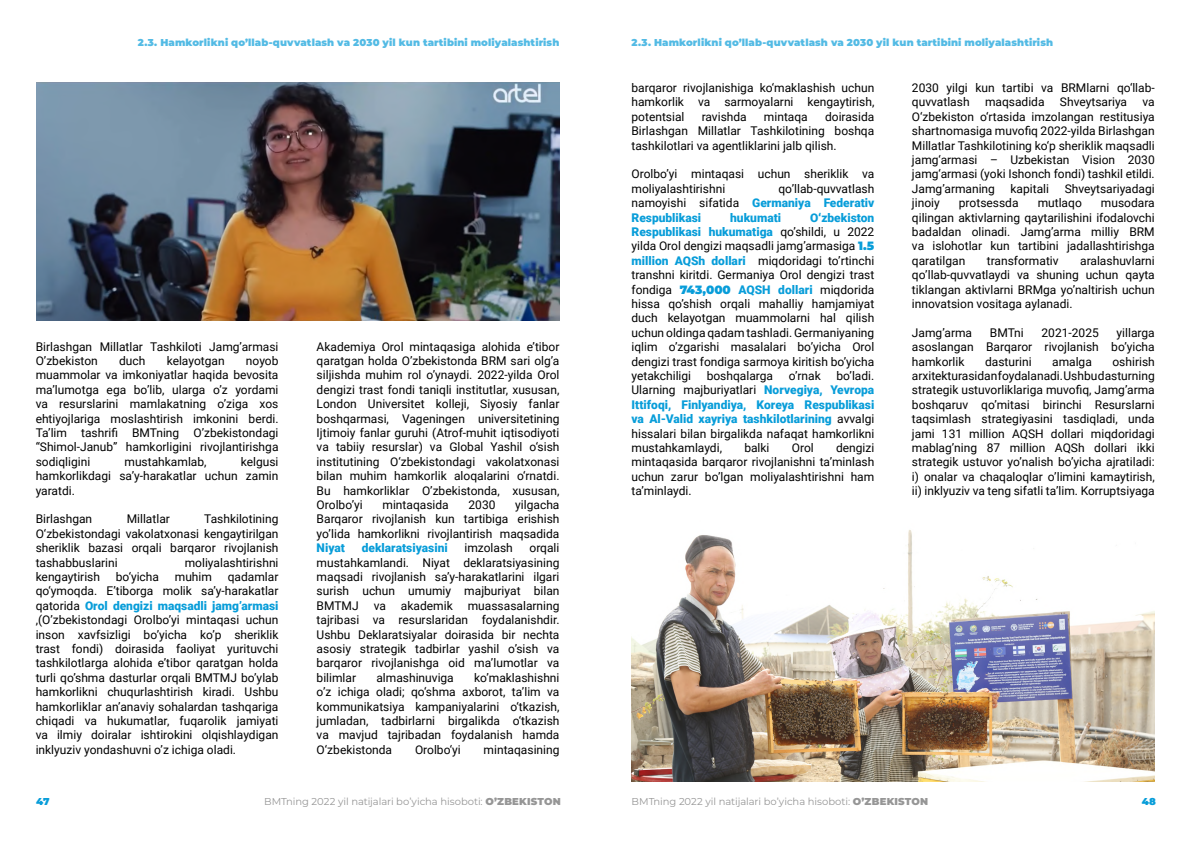
<style>
.page{position:relative;width:1191px;height:842px;background:#fff}
.page>*{position:absolute;margin:0;border:0;box-sizing:border-box;transform-origin:0 0}
.t1{font:12px/14.4px "Roboto";color:#000;text-align:justify}
.t2{font:900 12px "Roboto";color:#089dd9}
.t3{font:900 10px "Montserrat";letter-spacing:.01em;color:#089dd9}
.t4{font:10px "Montserrat";letter-spacing:-.005em;color:#969696}
.s1{font-weight:900;color:#089dd9}
.s2{font-weight:900}
.s3{font-family:"Montserrat";font-weight:900;color:#089dd9}
</style>
<div class="page">
<img style="left:36px;top:83px;width:523px;height:238px">
<img style="left:631px;top:530px;width:524px;height:252px">
<p class="t3" style="left:138px;top:35px;width:423px">2.3. Hamkorlikni qo’llab-quvvatlash va 2030 yil kun tartibini moliyalashtirish</p>
<p class="t1" style="left:36px;top:339px;width:244px">Birlashgan Millatlar Tashkiloti Jamg’armasi<br>O’zbekiston</p>
<p class="t1" style="left:36px;top:353px;width:244px;text-indent:210px">noyob muammolar va imkoniyatlar haqida bevosita ma’lumotga ega bo’lib, ularga o’z yordami va resurslarini mamlakatning o’ziga xos ehtiyojlariga moslashtirish imkonini berdi.<br>Taʼlim tashrifi BMTning O’zbekistondagi “Shimol-Janub” hamkorligini rivojlantirishga sodiqligini</p>
<p class="t1" style="left:119px;top:353px;width:28px">duch</p>
<p class="t1" style="left:167px;top:353px;width:59px">kelayotgan</p>
<p class="t1" style="left:36px;top:454px;width:244px;text-indent:205px">kelgusi hamkorlikdagi saʼy-harakatlar uchun zamin yaratdi.</p>
<p class="t1" style="left:36px;top:511px;width:58px">Birlashgan</p>
<p class="t1" style="left:127px;top:511px;width:45px">Millatlar</p>
<p class="t1" style="left:124px;top:454px;width:84px">mustahkamlab,</p>
<p class="t1" style="left:36px;top:511px;width:244px;text-indent:168px">Tashkilotining O‘zbekistondagi vakolatxonasi kengaytirilgan sheriklik bazasi orqali barqaror rivojlanish tashabbuslarini</p>
<p class="t1" style="left:185px;top:555px;width:95px">moliyalashtirishni</p>
<p class="t1" style="left:36px;top:569px;width:66px">kengaytirish</p>
<p class="t1" style="left:116px;top:569px;width:45px">bo‘yicha</p>
<p class="t1" style="left:175px;top:569px;width:39px">muhim</p>
<p class="t1" style="left:36px;top:569px;width:244px;text-indent:192px">qadamlar qo‘ymoqda. E’tiborga molik sa’y-harakatlar qatorida <span class="s1">Orol dengizi maqsadli jamg’armasi </span>,(O’zbekistondagi Orolbo’yi mintaqasi uchun inson xavfsizligi bo’yicha ko’p sheriklik trast fondi) doirasida faoliyat yurituvchi tashkilotlarga alohida e’tibor qaratgan holda turli qo’shma dasturlar orqali BMTMJ bo’ylab hamkorlikni chuqurlashtirish kiradi. Ushbu hamkorliklar an’anaviy sohalardan tashqariga chiqadi va hukumatlar, fuqarolik jamiyati va ilmiy doiralar ishtirokini olqishlaydigan inklyuziv yondashuvni o’z ichiga oladi.</p>
<p class="t1" style="left:317px;top:339px;width:244px">Akademiya Orol mintaqasiga alohida e’tibor qaratgan holda O’zbekistonda BRM sari olg’a siljishda muhim rol o’ynaydi. 2022-yilda Orol dengizi trast fondi taniqli institutlar, xususan, London Universitet kolleji, Siyosiy fanlar boshqarmasi, Vageningen universitetining Ijtimoiy fanlar guruhi (Atrof-muhit iqtisodiyoti va tabiiy resurslar) va Global Yashil o‘sish institutining O‘zbekistondagi vakolatxonasi bilan muhim hamkorlik aloqalarini o‘rnatdi.<br>Bu hamkorliklar O’zbekistonda, xususan, Orolbo’yi</p>
<p class="t1" style="left:317px;top:497px;width:244px;text-indent:199px">yilgacha Barqaror rivojlanish kun tartibiga erishish yo’lida hamkorlikni rivojlantirish maqsadida</p>
<p class="t2" style="left:317px;top:540px;width:30px">Niyat</p>
<p class="t2" style="left:362px;top:540px;width:88px">deklaratsiyasini</p>
<p class="t1" style="left:464px;top:540px;width:50px">imzolash</p>
<p class="t1" style="left:382px;top:497px;width:68px">mintaqasida</p>
<p class="t1" style="left:468px;top:497px;width:28px">2030</p>
<p class="t1" style="left:317px;top:540px;width:244px;text-indent:213px">orqali mustahkamlandi. Niyat deklaratsiyasining maqsadi rivojlanish sa’y-harakatlarini ilgari surish uchun umumiy majburiyat bilan BMTMJ va</p>
<p class="t1" style="left:317px;top:598px;width:244px;text-indent:151px">muassasalarning tajribasi va resurslaridan foydalanishdir.<br>Ushbu Deklaratsiyalar doirasida bir nechta asosiy strategik tadbirlar yashil o’sish va barqaror rivojlanishga oid ma’lumotlar va bilimlar</p>
<p class="t1" style="left:401px;top:598px;width:53px">akademik</p>
<p class="t1" style="left:317px;top:670px;width:244px;text-indent:157px">ko’maklashishni o’z ichiga oladi; qo‘shma axborot, ta’lim va kommunikatsiya kampaniyalarini o‘tkazish, jumladan, tadbirlarni birgalikda o‘tkazish va mavjud tajribadan foydalanish hamda O‘zbekistonda</p>
<p class="t1" style="left:376px;top:670px;width:79px">almashinuviga</p>
<p class="t1" style="left:415px;top:742px;width:47px">Orolbo‘yi</p>
<p class="t1" style="left:483px;top:742px;width:77px">mintaqasining</p>
<p class="t3" style="left:36px;top:794px;width:15px">47</p>
<p class="t4" style="left:264px;top:794px;width:298px">BMTning 2022 yil natijalari bo’yicha hisoboti: <span class="s2">O’ZBEKISTON</span></p>
<p class="t3" style="left:631px;top:35px;width:423px">2.3. Hamkorlikni qo’llab-quvvatlash va 2030 yil kun tartibini moliyalashtirish</p>
<p class="t1" style="left:631px;top:80px;width:244px">barqaror rivojlanishiga ko‘maklashish uchun hamkorlik va sarmoyalarni kengaytirish, potentsial</p>
<p class="t1" style="left:631px;top:109px;width:244px;text-indent:193px">doirasida Birlashgan Millatlar Tashkilotining boshqa tashkilotlari va agentliklarini jalb qilish.</p>
<p class="t1" style="left:631px;top:167px;width:244px">Orolbo’yi mintaqasi uchun sheriklik va moliyalashtirishni</p>
<p class="t1" style="left:701px;top:109px;width:47px">ravishda</p>
<p class="t1" style="left:764px;top:109px;width:45px">mintaqa</p>
<p class="t1" style="left:631px;top:181px;width:244px;text-indent:147px">qo’llab-quvvatlash namoyishi sifatida <span class="s1">Germaniya Federativ Respublikasi</span></p>
<p class="t1" style="left:631px;top:210px;width:244px;text-indent:179px"><span class="s1">Oʻzbekiston Respublikasi hukumatiga</span> qo’shildi, u 2022 yilda Orol dengizi maqsadli jamg’armasiga <span class="s3">1.5 </span><span class="s1">million AQSh dollari</span> miqdoridagi to’rtinchi transhni kiritdi. Germaniya Orol dengizi trast fondiga <span class="s3">743,000</span> <span class="s1">AQSH dollari</span> miqdorida hissa qo’shish orqali mahalliy hamjamiyat duch kelayotgan muammolarni hal qilish uchun oldinga qadam tashladi. Germaniyaning iqlim o’zgarishi masalalari bo’yicha Orol dengizi trast fondiga sarmoya kiritish bo’yicha yetakchiligi</p>
<p class="t2" style="left:730px;top:209px;width:52px">hukumati</p>
<p class="t1" style="left:631px;top:368px;width:244px;text-indent:205px">bo’ladi.<br>Ularning majburiyatlari <span class="s1">Norvegiya, Yevropa Ittifoqi, Finlyandiya, Koreya Respublikasi va Al-Valid xayriya tashkilotlarining</span> avvalgi hissalari bilan birgalikda nafaqat hamkorlikni mustahkamlaydi,</p>
<p class="t1" style="left:706px;top:368px;width:68px">boshqalarga</p>
<p class="t1" style="left:788px;top:368px;width:34px">o’rnak</p>
<p class="t1" style="left:631px;top:440px;width:244px;text-indent:204px">dengizi mintaqasida barqaror rivojlanishni taʼminlash uchun zarur bo’lgan moliyalashtirishni ham taʼminlaydi.</p>
<p class="t1" style="left:744px;top:440px;width:27px">balki</p>
<p class="t1" style="left:792px;top:440px;width:23px">Orol</p>
<p class="t1" style="left:912px;top:80px;width:244px">2030 yilgi kun tartibi va BRMlarni qo‘llab&shy;quvvatlash</p>
<p class="t1" style="left:985px;top:95px;width:61px">maqsadida</p>
<p class="t1" style="left:1060px;top:95px;width:69px">Shveytsariya</p>
<p class="t1" style="left:912px;top:95px;width:244px;text-indent:230px">va O‘zbekiston o‘rtasida imzolangan restitusiya shartnomasiga muvofiq 2022-yilda Birlashgan Millatlar Tashkilotining ko‘p sheriklik maqsadli jamg‘armasi – Uzbekistan Vision 2030 jamg‘armasi (yoki Ishonch fondi) tashkil etildi.<br>Jamg’armaning</p>
<p class="t1" style="left:1010px;top:181px;width:40px">kapitali</p>
<p class="t1" style="left:1064px;top:181px;width:92px">Shveytsariyadagi</p>
<p class="t1" style="left:912px;top:195px;width:29px">jinoiy</p>
<p class="t1" style="left:959px;top:195px;width:61px">protsessda</p>
<p class="t1" style="left:1037px;top:195px;width:46px">mutlaqo</p>
<p class="t1" style="left:912px;top:195px;width:244px;text-indent:189px">musodara qilingan aktivlarning qaytarilishini ifodalovchi badaldan olinadi. Jamg’arma milliy BRM va islohotlar kun tartibini jadallashtirishga qaratilgan</p>
<p class="t1" style="left:986px;top:253px;width:73px">transformativ</p>
<p class="t1" style="left:912px;top:253px;width:244px;text-indent:168px">aralashuvlarni qo’llab-quvvatlaydi va shuning uchun qayta tiklangan aktivlarni BRMga yo’naltirish uchun innovatsion vositaga aylanadi.</p>
<p class="t1" style="left:912px;top:325px;width:62px">Jamg’arma</p>
<p class="t1" style="left:990px;top:325px;width:35px">BMTni</p>
<p class="t1" style="left:1041px;top:325px;width:59px">2021-2025</p>
<p class="t1" style="left:912px;top:325px;width:244px;text-indent:205px">yillarga asoslangan Barqaror rivojlanish bo’yicha hamkorlik</p>
<p class="t1" style="left:912px;top:354px;width:244px;text-indent:200px">oshirish arxitekturasidan foydalanadi. Ushbu dasturning strategik ustuvorliklariga muvofiq, Jamg’arma boshqaruv qo’mitasi birinchi Resurslarni taqsimlash strategiyasini tasdiqladi, unda jami 131 million AQSH dollari miqdoridagi mablag’ning 87 million AQSh dollari ikki strategik ustuvor yo’nalish bo’yicha ajratiladi: i) onalar va chaqaloqlar o’limini kamaytirish, ii) inklyuziv va teng sifatli ta’lim. Korruptsiyaga</p>
<p class="t1" style="left:985px;top:354px;width:48px">dasturini</p>
<p class="t1" style="left:1052px;top:354px;width:41px">amalga</p>
<p class="t4" style="left:631px;top:794px;width:298px">BMTning 2022 yil natijalari bo’yicha hisoboti: <span class="s2">O’ZBEKISTON</span></p>
<p class="t3" style="left:1141px;top:794px;width:16px">48</p>
</div>
